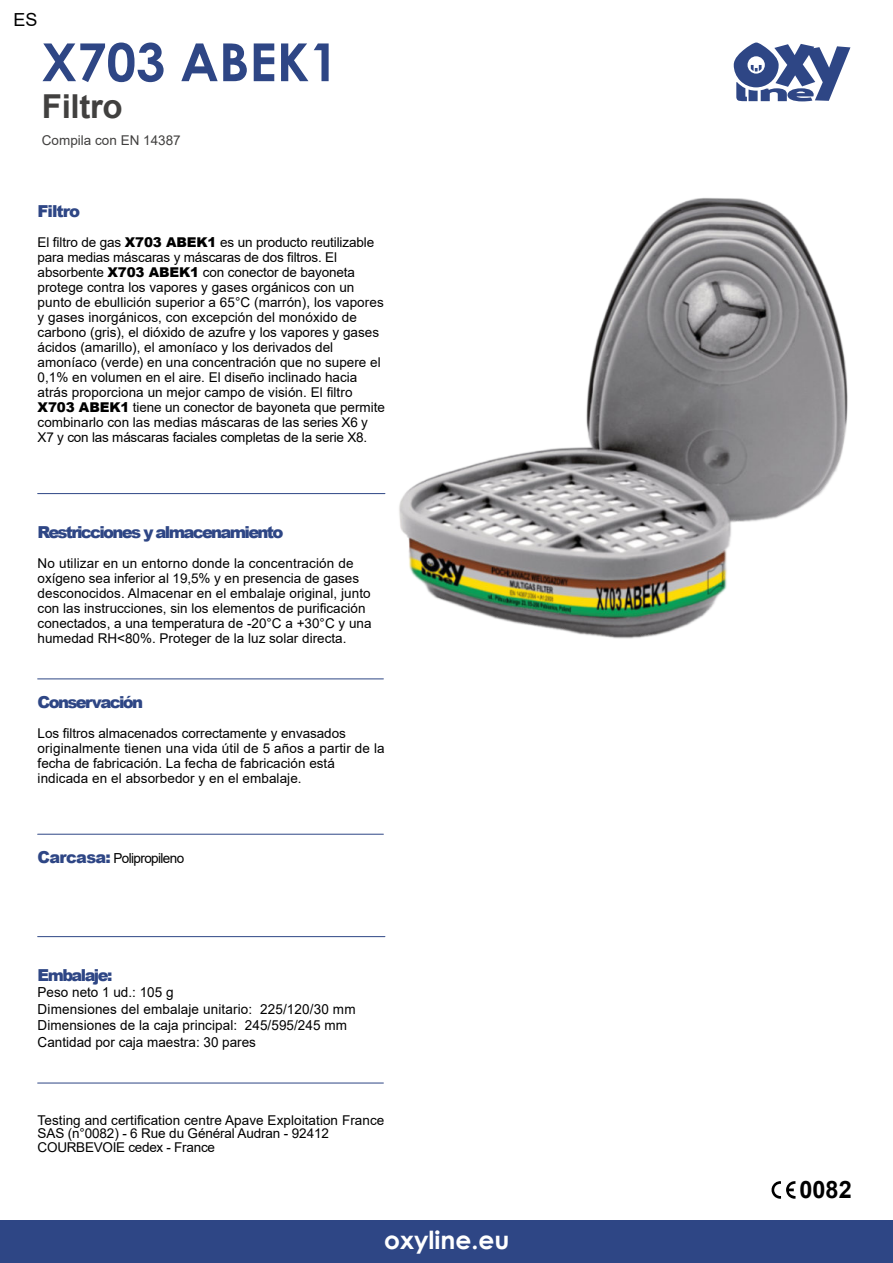
<style>
.page{position:relative;width:893px;height:1263px;background:#fff}
.page>*{position:absolute;margin:0;border:0;box-sizing:border-box;transform-origin:0 0}
.t1{font:700 52.5px "Century Gothic";color:#2e4685}
.t2{font:700 33px "Arial";letter-spacing:-.01em;color:#41403f}
.t3{font:700 24.9px "Century Gothic";color:#fff}
.t4{font:700 24px "Arial";color:#000}
.t5{font:18px "Arial";color:#000}
.t6{font:900 16.5px "Arial";letter-spacing:-.105em;color:#2e4685}
.t7{font:13.8px/16.5px "Arial";letter-spacing:.005em;color:#000}
.t8{font:13.8px "Arial";letter-spacing:-.045em;color:#000}
.t9{font:13.5px/15px "Arial";color:#000}
.t10{font:13.5px "Arial";color:#41403f}
.s1{font-weight:900}
.s2{font-weight:900;font-size:16.5px;color:#2e4685}
</style>
<div class="page">
<img style="left:399px;top:198px;width:449px;height:441px">
<div style="left:0;top:1220px;width:893px;height:43px;background:#2e4685"></div>
<svg style="left:734px;top:43px;width:116px;height:58px"></svg>
<hr style="left:38px;top:834px;width:345px;height:1px;background:#2e4685">
<hr style="left:38px;top:1083px;width:345px;height:1px;background:#2e4685">
<hr style="left:38px;top:678px;width:345px;height:1px;background:#2e4685">
<hr style="left:38px;top:493px;width:347px;height:1px;background:#2e4685">
<svg style="left:772px;top:1181px;width:23px;height:18px"></svg>
<hr style="left:38px;top:936px;width:347px;height:1px;background:#2e4685">
<h3 class="t5" style="left:14px;top:13px;width:26px">ES</h3>
<h1 class="t1" style="left:41px;top:42px;width:299px">X703 ABEK1</h1>
<h2 class="t2" style="left:42px;top:94px;width:82px">Filtro</h2>
<p class="t10" style="left:42px;top:135px;width:140px">Compila con EN 14387</p>
<p class="t6" style="left:38px;top:205px;width:44px">Filtro</p>
<p class="t9" style="left:38px;top:236px;width:349px">El filtro de gas <span class="s1">X703 ABEK1</span> es un producto reutilizable para medias máscaras y máscaras de dos filtros. El absorbente <span class="s1">X703 ABEK1</span> con conector de bayoneta protege contra los vapores y gases orgánicos con un punto de ebullición superior a 65°C (marrón), los vapores y gases inorgánicos, con excepción del monóxido de carbono (gris), el dióxido de azufre y los vapores y gases ácidos (amarillo), el amoníaco y los derivados del amoníaco (verde) en una concentración que no supere el 0,1% en volumen en el aire. El diseño inclinado hacia atrás proporciona un mejor campo de visión. El filtro <span class="s1">X703 ABEK1</span> tiene un conector de bayoneta que permite combinarlo con las medias máscaras de las series X6 y X7 y con las máscaras faciales completas de la serie X8.</p>
<p class="t6" style="left:38px;top:526px;width:247px">Restricciones y almacenamiento</p>
<p class="t9" style="left:38px;top:556px;width:335px">No utilizar en un entorno donde la concentración de oxígeno sea inferior al 19,5% y en presencia de gases desconocidos. Almacenar en el embalaje original, junto con las instrucciones, sin los elementos de purificación conectados, a una temperatura de -20°C a +30°C y una humedad RH&lt;80%. Proteger de la luz solar directa.</p>
<p class="t6" style="left:38px;top:696px;width:107px">Conservación</p>
<p class="t9" style="left:38px;top:727px;width:349px">Los filtros almacenados correctamente y envasados originalmente tienen una vida útil de 5 años a partir de la fecha de fabricación. La fecha de fabricación está indicada en el absorbedor y en el embalaje.</p>
<p class="t8" style="left:38px;top:853px;width:148px"><span class="s2">Carcasa:</span> Polipropileno</p>
<p class="t6" style="left:38px;top:969px;width:76px">Embalaje:</p>
<p class="t7" style="left:38px;top:985px;width:319px">Peso neto 1 ud.: 105 g<br>Dimensiones del embalaje unitario: 225/120/30 mm Dimensiones de la caja principal: 245/595/245 mm Cantidad por caja maestra: 30 pares</p>
<p class="t9" style="left:38px;top:1114px;width:348px;line-height:13.5px">Testing and certification centre Apave Exploitation France<br>SAS (n°0082) - 6 Rue du Général Audran - 92412<br>COURBEVOIE cedex - France</p>
<h3 class="t3" style="left:384px;top:1230px;width:127px">oxyline.eu</h3>
<h3 class="t4" style="left:799px;top:1181px;width:54px">0082</h3>
</div>
